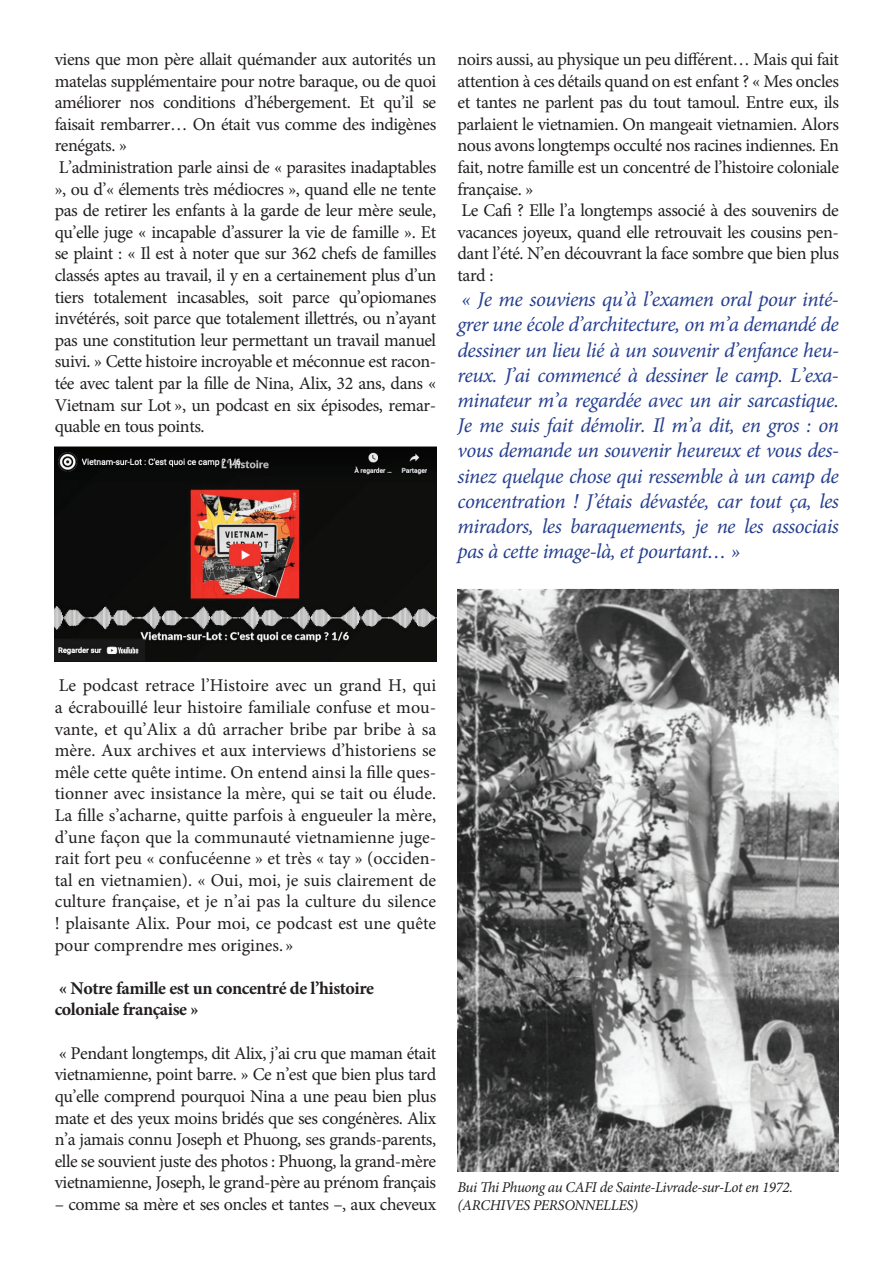
<style>
.page{position:relative;width:893px;height:1263px;background:#fff}
.page>*{position:absolute;margin:0;border:0;box-sizing:border-box;transform-origin:0 0}
.t1{font:italic 21px/25.2px "Minion Pro";letter-spacing:-.025em;color:#253f8e;text-align:justify}
.t2{font:18px/21.6px "Minion Pro";letter-spacing:-.025em;color:#231f20}
.t3{font:700 18px/21.6px "Minion Pro";letter-spacing:-.025em;color:#231f20}
.t4{font:italic 15px/18px "Minion Pro";letter-spacing:-.02em;color:#231f20}
</style>
<div class="page">
<img style="left:457px;top:588px;width:382px;height:583px">
<img style="left:55px;top:446px;width:381px;height:215px">
<p class="t2" style="left:55px;top:48px;width:383px">viens que mon père allait quémander aux autorités un matelas supplémentaire pour notre baraque, ou de quoi améliorer nos conditions d’hébergement. Et qu’il se faisait rembarrer… On était vus comme des indigènes renégats. »<br>L’administration parle ainsi de « parasites inadaptables », ou d’« élements très médiocres », quand elle ne tente pas de retirer les enfants à la garde de leur mère seule, qu’elle juge « incapable d’assurer la vie de famille ». Et se plaint : « Il est à noter que sur 362 chefs de familles classés aptes au travail, il y en a certainement plus d’un tiers totalement incasables, soit parce qu’opiomanes invétérés, soit parce que totalement illettrés, ou n’ayant pas une constitution leur permettant un travail manuel suivi. » Cette histoire incroyable et méconnue est racon&shy;tée avec talent par la fille de Nina, Alix, 32 ans, dans « Vietnam sur Lot », un podcast en six épisodes, remar&shy;quable en tous points.</p>
<p class="t2" style="left:457px;top:48px;width:383px">noirs aussi, au physique un peu différent… Mais qui fait attention à ces détails quand on est enfant ? « Mes oncles et tantes ne parlent pas du tout tamoul. Entre eux, ils parlaient le vietnamien. On mangeait vietnamien. Alors nous avons longtemps occulté nos racines indiennes. En fait, notre famille est un concentré de l’histoire coloniale française. »<br>Le Cafi ? Elle l’a longtemps associé à des souvenirs de vacances joyeux, quand elle retrouvait les cousins pen&shy;dant l’été. N’en découvrant la face sombre que bien plus tard :</p>
<p class="t1" style="left:457px;top:287px;width:383px">« Je me souviens qu’à l’examen oral pour inté&shy;grer une école d’architecture, on m’a demandé de dessiner un lieu lié à un souvenir d’enfance heu&shy;reux. J’ai commencé à dessiner le camp. L’exa&shy;minateur m’a regardée avec un air sarcastique.<br>Je me suis fait démolir. Il m’a dit, en gros : on vous demande un souvenir heureux et vous des&shy;sinez quelque chose qui ressemble à un camp de concentration ! J’étais dévastée, car tout ça, les miradors, les baraquements, je ne les associais pas à cette image-là, et pourtant… »</p>
<p class="t2" style="left:55px;top:675px;width:383px;text-align:justify">Le podcast retrace l’Histoire avec un grand H, qui a écrabouillé leur histoire familiale confuse et mou&shy;vante, et qu’Alix a dû arracher bribe par bribe à sa mère. Aux archives et aux interviews d’historiens se mêle cette quête intime. On entend ainsi la fille ques&shy;tionner avec insistance la mère, qui se tait ou élude.<br>La fille s’acharne, quitte parfois à engueuler la mère, d’une façon que la communauté vietnamienne juge&shy;rait fort peu « confucéenne » et très « tay » (occiden&shy;tal en vietnamien). « Oui, moi, je suis clairement de culture française, et je n’ai pas la culture du silence ! plaisante Alix. Pour moi, ce podcast est une quête pour comprendre mes origines. »</p>
<p class="t3" style="left:55px;top:977px;width:321px">« Notre famille est un concentré de l’histoire coloniale française »</p>
<p class="t2" style="left:55px;top:1042px;width:383px;text-align:justify">« Pendant longtemps, dit Alix, j’ai cru que maman était vietnamienne, point barre. » Ce n’est que bien plus tard qu’elle comprend pourquoi Nina a une peau bien plus mate et des yeux moins bridés que ses congénères. Alix n’a jamais connu Joseph et Phuong, ses grands-parents, elle se souvient juste des photos : Phuong, la grand-mère vietnamienne, Joseph, le grand-père au prénom français</p>
<p class="t2" style="left:55px;top:1193px;width:383px">– comme sa mère et ses oncles et tantes –, aux cheveux</p>
<p class="t4" style="left:457px;top:1178px;width:337px">Bui Thi Phuong au CAFI de Sainte-Livrade-sur-Lot en 1972. (ARCHIVES PERSONNELLES)</p>
</div>
